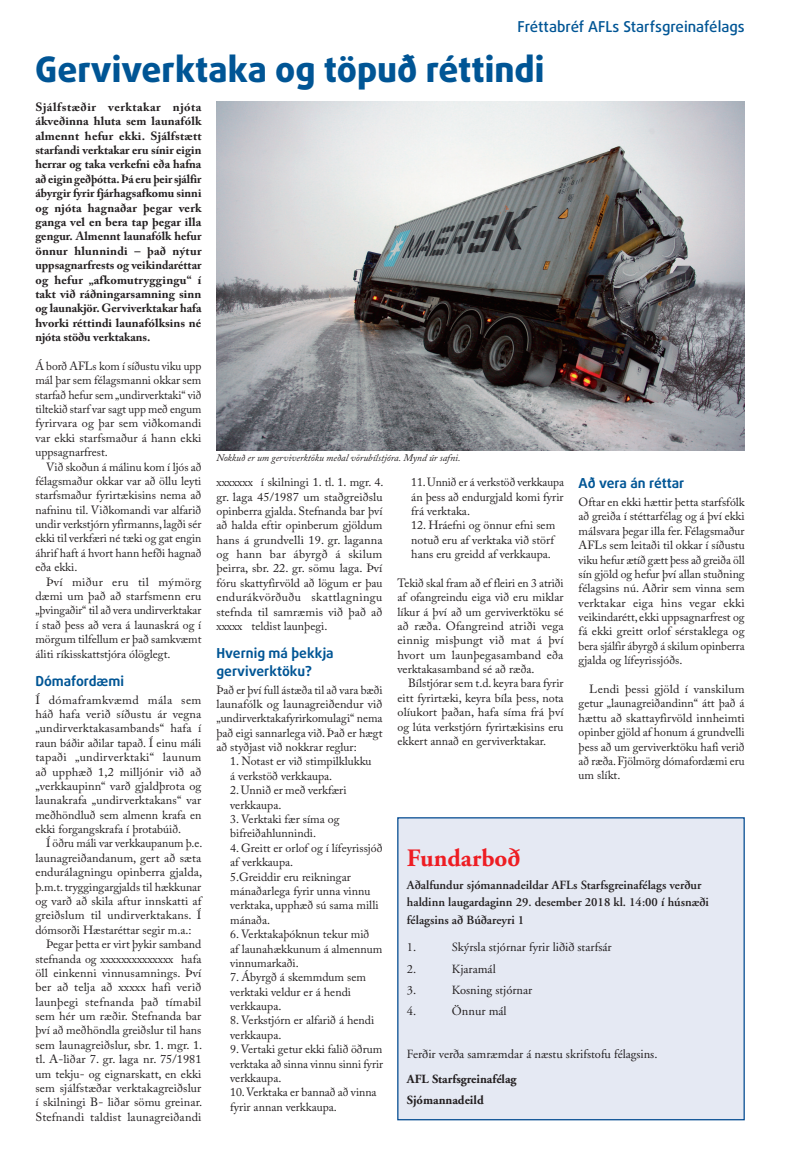
<style>
.page{position:relative;width:798px;height:1170px;background:#fff}
.page>*{position:absolute;margin:0;border:0;box-sizing:border-box;transform-origin:0 0}
.t1{font:800 35px "Daxline Pro";color:#005595}
.t2{font:700 25px "Adobe Garamond";color:#ee1d23}
.t3{font:500 15px "Daxline Pro";color:#005595}
.t4{font:700 13.75px/17.5px "Daxline Pro";color:#005595}
.t5{font:600 12.5px/17.5px "Adobe Garamond";color:#231f20}
.t6{font:12.5px "Adobe Garamond";color:#231f20}
.t7{font:700 12.5px/21.2px "Adobe Garamond";color:#231f20}
.t8{font:11.88px/14.4px "Adobe Caslon Pro";color:#231f20;text-align:justify}
.t9{font:700 11.88px/14.4px "Adobe Caslon Pro";letter-spacing:.005em;color:#231f20;text-align:justify}
.t10{font:italic 10px "Adobe Caslon Pro";color:#231f20}
</style>
<div class="page">
<img style="left:216px;top:101px;width:528px;height:349px">
<div style="left:397px;top:817px;width:347px;height:303px;background:#e5e9f3;border:1px solid #014990"></div>
<p class="t3" style="left:517px;top:16px;width:228px">Fréttabréf AFLs Starfsgreinafélags</p>
<h1 class="t1" style="left:35px;top:46px;width:510px">Gerviverktaka og töpuð réttindi</h1>
<p class="t9" style="left:35px;top:100px;width:168px">Sjálfstæðir verktakar njóta ákveðinna hluta sem launafólk almennt hefur ekki. Sjálfstætt starfandi verktakar eru sínir eigin herrar og taka verkefni eða hafna að eigin geðþótta. Þá eru þeir sjálfir ábyrgir fyrir fjárhagsafkomu sinni og njóta hagnaðar þegar verk ganga vel en bera tap þegar illa gengur. Almennt launafólk hefur önnur hlunnindi – það nýtur uppsagnarfrests og veikindaréttar og hefur „afkomutryggingu“ í takt við ráðningarsamning sinn og launakjör. Gerviverktakar hafa hvorki réttindi launafólksins né njóta stöðu verktakans.</p>
<p class="t8" style="left:35px;top:358px;width:168px">Á borð AFLs kom í síðustu viku upp mál þar sem félagsmanni okkar sem starfað hefur sem „undirverktaki“ við tiltekið starf var sagt upp með engum fyrirvara og þar sem viðkomandi var ekki starfsmaður á hann ekki uppsagnarfrest.</p>
<p class="t8" style="left:35px;top:459px;width:167px;text-indent:11px">Við skoðun á málinu kom í ljós að félagsmaður okkar var að öllu leyti starfsmaður fyrirtækisins nema að nafninu til. Viðkomandi var alfarið undir verkstjórn yfirmanns, lagði sér ekki til verkfæri né tæki og gat engin áhrif haft á hvort hann hefði hagnað eða ekki.</p>
<p class="t8" style="left:35px;top:574px;width:167px;text-indent:11px">Því miður eru til mýmörg dæmi um það að starfsmenn eru „þvingaðir“ til að vera undirverktakar í stað þess að vera á launaskrá og í mörgum tilfellum er það samkvæmt áliti ríkisskattstjóra ólöglegt.</p>
<p class="t4" style="left:35px;top:672px;width:90px">Dómafordæmi</p>
<p class="t8" style="left:35px;top:692px;width:167px">Í dómaframkvæmd mála sem háð hafa verið síðustu ár vegna „undirverktakasambands“ hafa í raun báðir aðilar tapað. Í einu máli tapaði „undirverktaki“ launum að upphæð 1,2 milljónir við að „verkkaupinn“ varð gjaldþrota og launakrafa „undirverktakans“ var meðhöndluð sem almenn krafa en ekki forgangskrafa í þrotabúið.</p>
<p class="t8" style="left:46px;top:836px;width:158px">Í öðru máli var verkkaupanum þ.e.</p>
<p class="t8" style="left:35px;top:850px;width:167px">launagreiðandanum, gert að sæta</p>
<p class="t8" style="left:35px;top:864px;width:168px">endurálagningu opinberra gjalda,</p>
<p class="t8" style="left:35px;top:879px;width:167px">þ.m.t. tryggingargjalds til hækkunar</p>
<p class="t8" style="left:35px;top:893px;width:167px">og varð að skila aftur innskatti af</p>
<p class="t8" style="left:35px;top:907px;width:167px">greiðslum til undirverktakans. Í</p>
<p class="t8" style="left:35px;top:922px;width:158px">dómsorði Hæstaréttar segir m.a.:</p>
<p class="t8" style="left:46px;top:936px;width:157px">Þegar þetta er virt þykir samband</p>
<p class="t8" style="left:35px;top:951px;width:167px">stefnanda og xxxxxxxxxxxxxx hafa</p>
<p class="t8" style="left:35px;top:965px;width:167px">öll einkenni vinnusamnings. Því</p>
<p class="t8" style="left:35px;top:979px;width:167px">ber að telja að xxxxx hafi verið</p>
<p class="t8" style="left:35px;top:994px;width:167px">launþegi stefnanda það tímabil</p>
<p class="t8" style="left:35px;top:1008px;width:167px">sem hér um ræðir. Stefnanda bar</p>
<p class="t8" style="left:35px;top:1022px;width:167px">því að meðhöndla greiðslur til hans</p>
<p class="t8" style="left:35px;top:1037px;width:168px">sem launagreiðslur, sbr. 1. mgr. 1.</p>
<p class="t8" style="left:35px;top:1051px;width:167px">tl. A-liðar 7. gr. laga nr. 75/1981</p>
<p class="t8" style="left:35px;top:1066px;width:167px">um tekju- og eignarskatt, en ekki</p>
<p class="t8" style="left:35px;top:1080px;width:167px">sem sjálfstæðar verktakagreiðslur</p>
<p class="t8" style="left:35px;top:1094px;width:168px">í skilningi B- liðar sömu greinar.</p>
<p class="t8" style="left:35px;top:1109px;width:167px">Stefnandi taldist launagreiðandi</p>
<p class="t10" style="left:216px;top:451px;width:246px">Nokkuð er um gerviverktöku meðal vörubílstjóra. Mynd úr safni.</p>
<p class="t8" style="left:216px;top:475px;width:168px">xxxxxxx í skilningi 1. tl. 1. mgr. 4. gr. laga 45/1987 um staðgreiðslu opinberra gjalda. Stefnanda bar því að halda eftir opinberum gjöldum hans á grundvelli 19. gr. laganna og hann bar ábyrgð á skilum þeirra, sbr. 22. gr. sömu laga. Því fóru skattyfirvöld að lögum er þau endurákvörðuðu skattlagningu stefnda til samræmis við það að xxxxx teldist launþegi.</p>
<p class="t4" style="left:216px;top:644px;width:119px">Hvernig má þekkja gerviverktöku?</p>
<p class="t8" style="left:216px;top:682px;width:168px">Það er því full ástæða til að vara bæði launafólk og launagreiðendur við „undirverktakafyrirkomulagi“ nema það eigi sannarlega við. Það er hægt að styðjast við nokkrar reglur:</p>
<p class="t8" style="left:230px;top:754px;width:143px">1. Notast er við stimpilklukku á verkstöð verkkaupa.</p>
<p class="t8" style="left:230px;top:782px;width:118px">2. Unnið er með verkfæri verkkaupa.</p>
<p class="t8" style="left:230px;top:811px;width:111px">3. Verktaki fær síma og bifreiðahlunnindi.</p>
<p class="t8" style="left:230px;top:840px;width:154px;text-align:left">4. Greitt er orlof og í lífeyrissjóð af verkkaupa.<br>5.Greiddir eru reikningar mánaðarlega fyrir unna vinnu verktaka, upphæð sú sama milli mánaða.</p>
<p class="t8" style="left:230px;top:926px;width:154px;text-align:left">6. Verktakaþóknun tekur mið<br>af launahækkunum á almennum vinnumarkaði.</p>
<p class="t8" style="left:230px;top:969px;width:137px;text-align:left">7. Ábyrgð á skemmdum sem verktaki veldur er á hendi verkkaupa.</p>
<p class="t8" style="left:230px;top:1013px;width:145px">8. Verkstjórn er alfarið á hendi verkkaupa.</p>
<p class="t8" style="left:230px;top:1041px;width:154px">9. Vertaki getur ekki falið öðrum verktaka að sinna vinnu sinni fyrir verkkaupa.</p>
<p class="t8" style="left:230px;top:1084px;width:148px">10. Verktaka er bannað að vinna fyrir annan verkkaupa.</p>
<p class="t8" style="left:411px;top:475px;width:154px">11. Unnið er á verkstöð verkkaupa án þess að endurgjald komi fyrir frá verktaka.</p>
<p class="t8" style="left:411px;top:518px;width:145px">12. Hráefni og önnur efni sem notuð eru af verktaka við störf hans eru greidd af verkkaupa.</p>
<p class="t8" style="left:397px;top:575px;width:168px">Tekið skal fram að ef fleiri en 3 atriði af ofangreindu eiga við eru miklar líkur á því að um gerviverktöku sé að ræða. Ofangreind atriði vega einnig misþungt við mat á því hvort um launþegasamband eða verktakasamband sé að ræða.</p>
<p class="t8" style="left:397px;top:676px;width:167px;text-indent:11px">Bílstjórar sem t.d. keyra bara fyrir eitt fyrirtæki, keyra bíla þess, nota olíukort þaðan, hafa síma frá því og lúta verkstjórn fyrirtækisins eru ekkert annað en gerviverktakar.</p>
<p class="t4" style="left:578px;top:474px;width:107px">Að vera án réttar</p>
<p class="t8" style="left:578px;top:494px;width:168px">Oftar en ekki hættir þetta starfsfólk að greiða í stéttarfélag og á því ekki málsvara þegar illa fer. Félagsmaður AFLs sem leitaði til okkar í síðustu viku hefur ætíð gætt þess að greiða öll sín gjöld og hefur því allan stuðning félagsins nú. Aðrir sem vinna sem verktakar eiga hins vegar ekki veikindarétt, ekki uppsagnarfrest og fá ekki greitt orlof sérstaklega og bera sjálfir ábyrgð á skilum opinberra gjalda og lífeyrissjóðs.</p>
<p class="t8" style="left:578px;top:681px;width:167px;text-indent:11px">Lendi þessi gjöld í vanskilum getur „launagreiðandinn“ átt það á hættu að skattayfirvöld innheimti opinber gjöld af honum á grundvelli þess að um gerviverktöku hafi verið að ræða. Fjölmörg dómafordæmi eru um slíkt.</p>
<h2 class="t2" style="left:407px;top:844px;width:115px">Fundarboð</h2>
<p class="t5" style="left:407px;top:876px;width:303px">Aðalfundur sjómannadeildar AFLs Starfsgreinafélags verður haldinn laugardaginn 29. desember 2018 kl. 14:00 í húsnæði félagsins að Búðareyri 1</p>
<p class="t6" style="left:407px;top:940px;width:11px">1.</p>
<p class="t6" style="left:452px;top:940px;width:161px">Skýrsla stjórnar fyrir liðið starfsár</p>
<p class="t6" style="left:407px;top:961px;width:11px">2.</p>
<p class="t6" style="left:452px;top:961px;width:45px">Kjaramál</p>
<p class="t6" style="left:407px;top:983px;width:11px">3.</p>
<p class="t6" style="left:452px;top:983px;width:82px">Kosning stjórnar</p>
<p class="t6" style="left:407px;top:1004px;width:11px">4.</p>
<p class="t6" style="left:452px;top:1004px;width:56px">Önnur mál</p>
<p class="t6" style="left:407px;top:1046px;width:252px">Ferðir verða samræmdar á næstu skrifstofu félagsins.</p>
<p class="t7" style="left:407px;top:1068px;width:111px">AFL Starfsgreinafélag<br>Sjómannadeild</p>
</div>
